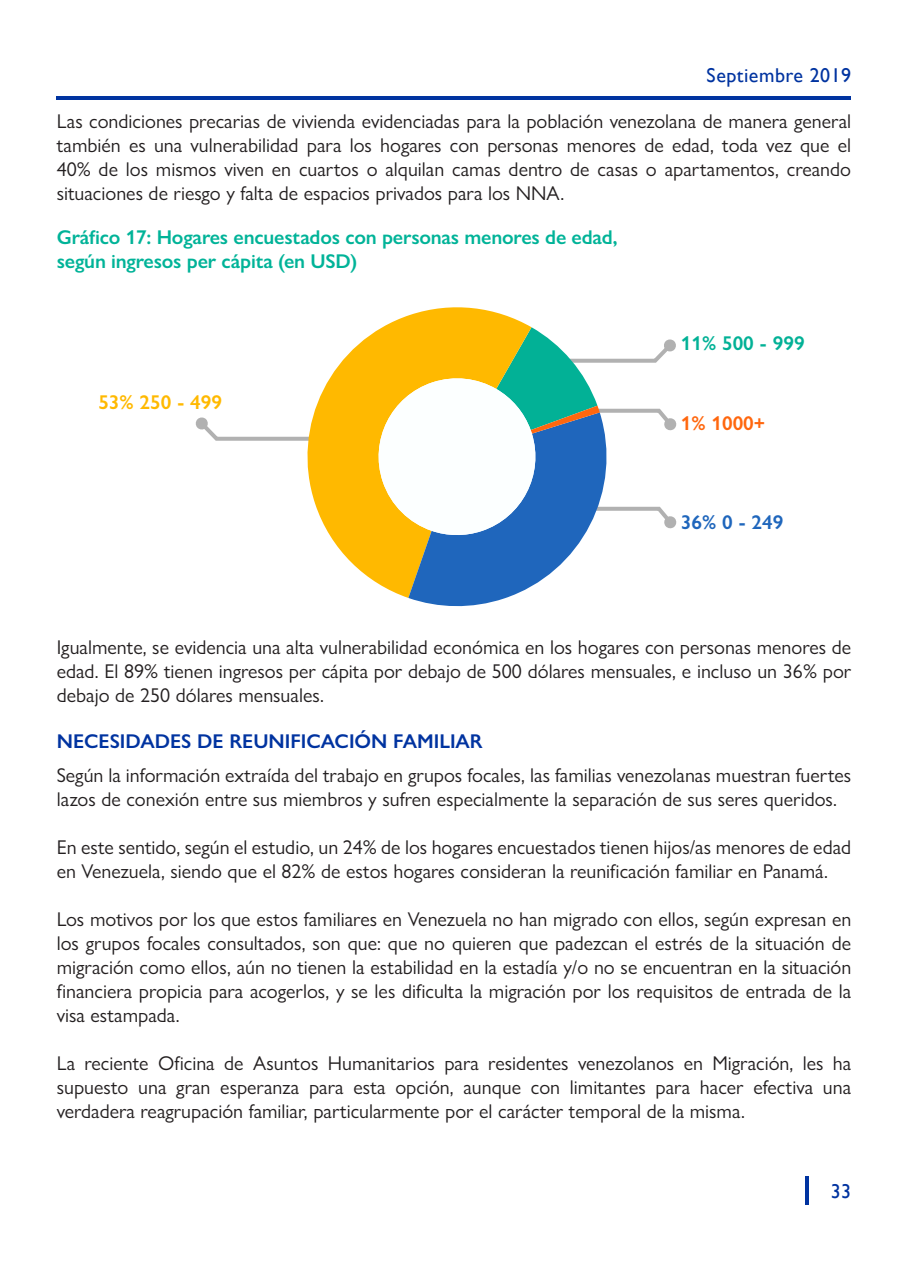
<style>
.page{position:relative;width:908px;height:1276px;background:#fff}
.page>*{position:absolute;margin:0;border:0;box-sizing:border-box;transform-origin:0 0}
.t1{font:20px/24px "Gill Sans Nova";color:#231f20;text-align:justify}
.t2{font:600 20px/24px "Gill Sans Nova";letter-spacing:-.01em;color:#00b398}
.t3{font:600 20px "Gill Sans Nova";color:#0033a0}
.t4{font:20px "Gill Sans";letter-spacing:.025em;color:#0033a0}
.t5{font:600 20px "Gill Sans Nova";color:#ffb900}
.t6{font:600 20px "Gill Sans Nova";color:#02b196}
.t7{font:600 20px "Gill Sans Nova";color:#1f66bc}
.t8{font:600 20px "Gill Sans Nova";color:#ff670e}
</style>
<div class="page">
<svg style="left:805px;top:1176px;width:3px;height:29px"></svg>
<hr style="left:57px;top:96px;width:793px;height:4px;background:#0033a0">
<svg style="left:195px;top:417px;width:94px;height:24px"></svg>
<svg style="left:289px;top:307px;width:242px;height:271px"></svg>
<svg style="left:369px;top:327px;width:307px;height:280px"></svg>
<p class="t4" style="left:706px;top:63px;width:146px">Septiembre 2019</p>
<p class="t1" style="left:57px;top:109px;width:795px">Las condiciones precarias de vivienda evidenciadas para la población venezolana de manera general también es una vulnerabilidad para los hogares con personas menores de edad, toda vez que el 40% de los mismos viven en cuartos o alquilan camas dentro de casas o apartamentos, creando situaciones de riesgo y falta de espacios privados para los NNA.</p>
<p class="t2" style="left:57px;top:225px;width:562px">Gráfico 17: Hogares encuestados con personas menores de edad, según ingresos per cápita (en USD)</p>
<p class="t5" style="left:98px;top:389px;width:125px">53% 250 - 499</p>
<p class="t6" style="left:680px;top:331px;width:125px">11% 500 - 999</p>
<p class="t8" style="left:680px;top:411px;width:86px">1% 1000+</p>
<p class="t7" style="left:680px;top:510px;width:104px">36% 0 - 249</p>
<p class="t1" style="left:57px;top:635px;width:795px">Igualmente, se evidencia una alta vulnerabilidad económica en los hogares con personas menores de edad. El 89% tienen ingresos per cápita por debajo de 500 dólares mensuales, e incluso un 36% por debajo de 250 dólares mensuales.</p>
<p class="t3" style="left:57px;top:728px;width:427px">NECESIDADES DE REUNIFICACIÓN FAMILIAR</p>
<p class="t1" style="left:57px;top:762px;width:795px">Según la información extraída del trabajo en grupos focales, las familias venezolanas muestran fuertes lazos de conexión entre sus miembros y sufren especialmente la separación de sus seres queridos.</p>
<p class="t1" style="left:57px;top:834px;width:795px">En este sentido, según el estudio, un 24% de los hogares encuestados tienen hijos/as menores de edad en Venezuela, siendo que el 82% de estos hogares consideran la reunificación familiar en Panamá.</p>
<p class="t1" style="left:57px;top:906px;width:795px">Los motivos por los que estos familiares en Venezuela no han migrado con ellos, según expresan en los grupos focales consultados, son que: que no quieren que padezcan el estrés de la situación de migración como ellos, aún no tienen la estabilidad en la estadía y/o no se encuentran en la situación financiera propicia para acogerlos, y se les dificulta la migración por los requisitos de entrada de la visa estampada.</p>
<p class="t1" style="left:57px;top:1050px;width:795px">La reciente Oficina de Asuntos Humanitarios para residentes venezolanos en Migración, les ha supuesto una gran esperanza para esta opción, aunque con limitantes para hacer efectiva una verdadera reagrupación familiar, particularmente por el carácter temporal de la misma.</p>
<p class="t4" style="left:830px;top:1179px;width:22px">33</p>
</div>
